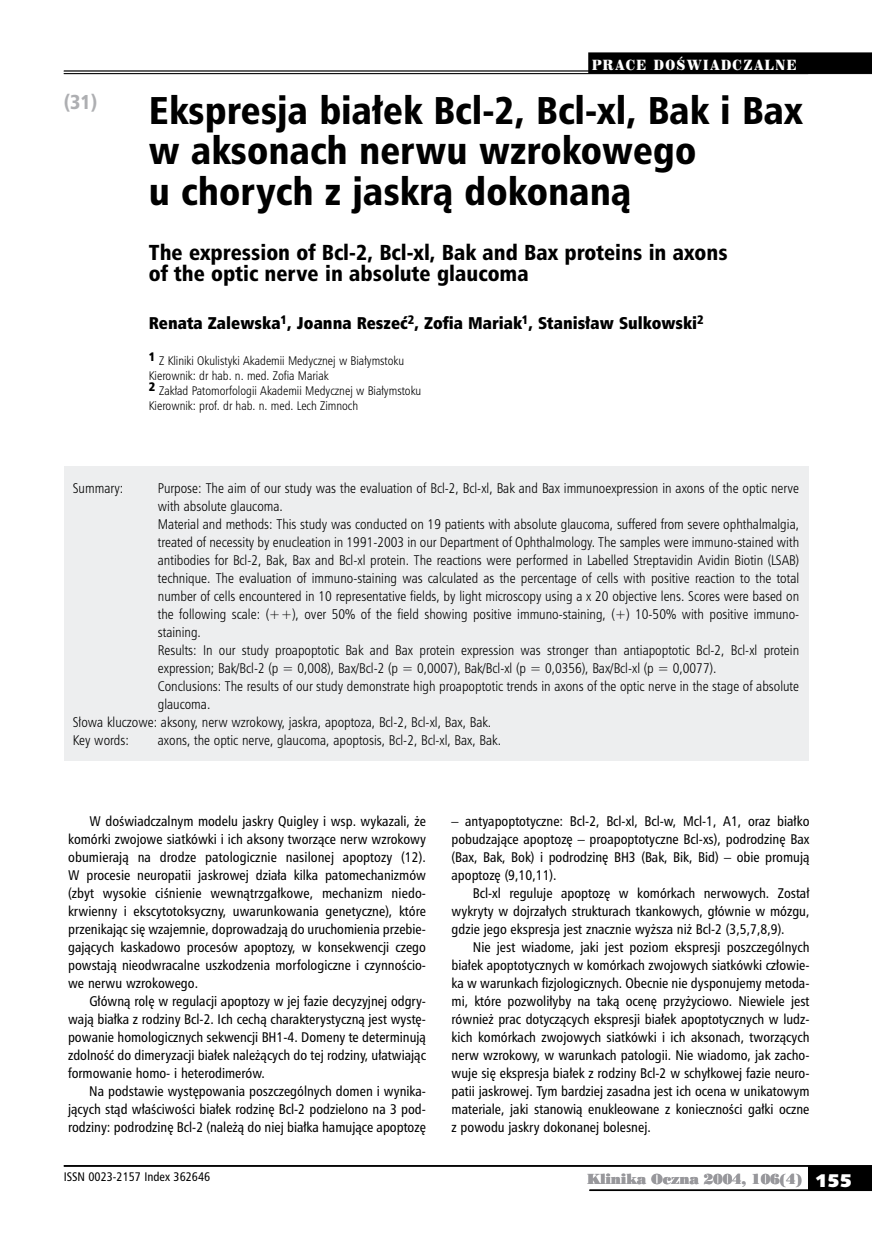
<style>
.page{position:relative;width:872px;height:1234px;background:#fff}
.page>*{position:absolute;margin:0;border:0;box-sizing:border-box;transform-origin:0 0}
.t1{font:37.5px/40.5px "Humnst 777 Blk Cn PL";color:#000}
.t2{font:21px/21px "Humnst 777 Blk Cn PL";color:#000}
.t3{font:19.5px "Humnst 777 Blk Cn PL";color:#aeafb2}
.t4{font:16.5px "Humnst 777 X Blk Cn PL";color:#000}
.t5{font:13.5px/18px "Humnst 777 Cn PL";color:#000;text-align:justify}
.t6{font:13.5px "Humnst 777 Lt Cn PL";color:#000}
.t7{font:13.5px "Poster Bodoni PL";letter-spacing:-.015em;color:#98989c}
.t8{font:13.5px "Century 725 Blk PL";letter-spacing:.13em;color:#fff;scale:.8 1}
.t9{font:12px/15px "Humnst 777 Lt Cn PL";color:#000}
.t10{font:12px "Humnst 777 Cn PL";color:#000}
.s1{font-family:"Humanst 531 U Blk PL";font-size:18px;color:#fff}
</style>
<div class="page">
<div style="left:808px;top:1165px;width:64px;height:25px;background:#000"></div>
<hr style="left:64px;top:1164px;width:808px;height:2px;background:#000">
<hr style="left:589px;top:1189px;width:283px;height:1px;background:#000">
<hr style="left:64px;top:71px;width:808px;height:1px;background:#000">
<hr style="left:64px;top:73px;width:808px;height:1px;background:#000">
<div style="left:64px;top:465px;width:744px;height:295px;background:#edeeef"></div>
<div style="left:588px;top:52px;width:284px;height:21px;background:#000"></div>
<h3 class="t3" style="left:64px;top:89px;width:35px">(31)</h3>
<p class="t8" style="left:592px;top:56px;width:257px">PRACE DOŚWIADCZALNE</p>
<h1 class="t1" style="left:149px;top:89px;width:655px">Eks-pre-sja bia-łek Bcl-2, Bcl-xl, Bak i Bax w ak-so-nach ner-wu wzro-ko-we-go<br>u cho-rych z ja-skrą do-ko-na-ną</h1>
<h2 class="t2" style="left:149px;top:241px;width:580px">The expression of Bcl-2, Bcl-xl, Bak and Bax proteins in axons of the optic nerve in absolute glaucoma</h2>
<p class="t4" style="left:149px;top:312px;width:556px">Re-na-ta Za-lew-ska<sup>1</sup>, Jo-an-na Re-szeć<sup>2</sup>, Zo-fia Ma-ria-k<sup>1</sup>, Sta-nisław Sul-kow-ski<sup>2</sup></p>
<p class="t9" style="left:149px;top:353px;width:274px"><sup>1</sup> Z Kliniki Okulistyki Akademii Medycznej w Białymstoku Kierownik: dr hab. n. med. Zofia Mariak<br><sup>2</sup> Zakład Patomorfologii Akademii Medycznej w Białymstoku Kierownik: prof. dr hab. n. med. Lech Zimnoch</p>
<p class="t6" style="left:73px;top:479px;width:52px">Summary:</p>
<p class="t6" style="left:158px;top:479px;width:643px">Purpose: The aim of our study was the evaluation of Bcl-2, Bcl-xl, Bak and Bax immunoexpression in axons of the optic nerve</p>
<p class="t6" style="left:158px;top:497px;width:126px">with absolute glaucoma.</p>
<p class="t6" style="left:158px;top:515px;width:642px">Material and methods: This study was conducted on 19 patients with absolute glaucoma, suffered from severe ophthalmalgia,</p>
<p class="t6" style="left:158px;top:533px;width:643px">treated of necessity by enucleation in 1991-2003 in our Department of Ophthalmology. The samples were immuno-stained with</p>
<p class="t6" style="left:158px;top:551px;width:643px">antibodies for Bcl-2, Bak, Bax and Bcl-xl protein. The reactions were performed in Labelled Streptavidin Avidin Biotin (LSAB)</p>
<p class="t6" style="left:158px;top:569px;width:643px">technique. The evaluation of immuno-staining was calculated as the percentage of cells with positive reaction to the total</p>
<p class="t6" style="left:158px;top:587px;width:643px">number of cells encountered in 10 representative fields, by light microscopy using a x 20 objective lens. Scores were based on</p>
<p class="t6" style="left:158px;top:605px;width:643px">the following scale: (++), over 50% of the field showing positive immuno-staining, (+) 10-50% with positive immuno-</p>
<p class="t6" style="left:158px;top:623px;width:45px">staining.</p>
<p class="t6" style="left:158px;top:641px;width:643px">Results: In our study proapoptotic Bak and Bax protein expression was stronger than antiapoptotic Bcl-2, Bcl-xl protein</p>
<p class="t6" style="left:158px;top:659px;width:560px">expression; Bak/Bcl-2 (p = 0,008), Bax/Bcl-2 (p = 0,0007), Bak/Bcl-xl (p = 0,0356), Bax/Bcl-xl (p = 0,0077).</p>
<p class="t6" style="left:158px;top:677px;width:642px">Conclusions: The results of our study demonstrate high proapoptotic trends in axons of the optic nerve in the stage of absolute</p>
<p class="t6" style="left:158px;top:695px;width:54px">glaucoma.</p>
<p class="t6" style="left:73px;top:713px;width:420px">Słowa kluczowe: aksony, nerw wzrokowy, jaskra, apoptoza, Bcl-2, Bcl-xl, Bax, Bak.</p>
<p class="t6" style="left:73px;top:731px;width:58px">Key words:</p>
<p class="t6" style="left:158px;top:731px;width:345px">axons, the optic nerve, glaucoma, apoptosis, Bcl-2, Bcl-xl, Bax, Bak.</p>
<p class="t5" style="left:68px;top:811px;width:359px;text-indent:21px">W doświadczalnym modelu jaskry Quigley i wsp. wykazali, że komórki zwojowe siatkówki i ich aksony tworzące nerw wzrokowy obumierają na drodze patologicznie nasilonej apoptozy (12).<br>W procesie neuropatii jaskrowej działa kilka patomechanizmów (zbyt wysokie ciśnienie wewnątrzgałkowe, mechanizm niedo&shy;krwienny i ekscytotoksyczny, uwarunkowania genetyczne), które przenikając się wzajemnie, doprowadzają do uruchomienia przebie&shy;gających kaskadowo procesów apoptozy, w konsekwencji czego powstają nieodwracalne uszkodzenia morfologiczne i czynnościo&shy;we nerwu wzrokowego.</p>
<p class="t5" style="left:68px;top:991px;width:359px;text-indent:21px">Główną rolę w regulacji apoptozy w jej fazie decyzyjnej odgry&shy;wają białka z rodziny Bcl-2. Ich cechą charakterystyczną jest wystę&shy;powanie homologicznych sekwencji BH1-4. Domeny te determinują zdolność do dimeryzacji białek należących do tej rodziny, ułatwiając formowanie homo- i heterodimerów.</p>
<p class="t5" style="left:68px;top:1081px;width:359px;text-indent:21px">Na podstawie występowania poszczególnych domen i wynika&shy;jących stąd właściwości białek rodzinę Bcl-2 podzielono na 3 pod&shy;rodziny: podrodzinę Bcl-2 (należą do niej białka hamujące apoptozę</p>
<p class="t10" style="left:64px;top:1168px;width:148px">ISSN 0023-2157 Index 362646</p>
<p class="t5" style="left:451px;top:811px;width:359px">– antyapoptotyczne: Bcl-2, Bcl-xl, Bcl-w, Mcl-1, A1, oraz białko pobudzające apoptozę – proapoptotyczne Bcl-xs), podrodzinę Bax (Bax, Bak, Bok) i podrodzinę BH3 (Bak, Bik, Bid) – obie promują apoptozę (9,10,11).</p>
<p class="t5" style="left:451px;top:883px;width:359px;text-indent:21px">Bcl-xl reguluje apoptozę w komórkach nerwowych. Został wykryty w dojrzałych strukturach tkankowych, głównie w mózgu, gdzie jego ekspresja jest znacznie wyższa niż Bcl-2 (3,5,7,8,9).</p>
<p class="t5" style="left:451px;top:937px;width:359px;text-indent:21px">Nie jest wiadome, jaki jest poziom ekspresji poszczególnych białek apoptotycznych w komórkach zwojowych siatkówki człowie&shy;ka w warunkach fizjologicznych. Obecnie nie dysponujemy metoda&shy;mi, które pozwoliłyby na taką ocenę przyżyciowo. Niewiele jest również prac dotyczących ekspresji białek apoptotycznych w ludz&shy;kich komórkach zwojowych siatkówki i ich aksonach, tworzących nerw wzrokowy, w warunkach patologii. Nie wiadomo, jak zacho&shy;wuje się ekspresja białek z rodziny Bcl-2 w schyłkowej fazie neuro&shy;patii jaskrowej. Tym bardziej zasadna jest ich ocena w unikatowym materiale, jaki stanowią enukleowane z konieczności gałki oczne z powodu jaskry dokonanej bolesnej.</p>
<p class="t7" style="left:587px;top:1169px;width:267px">Klinika Oczna 2004, 106(4) <span class="s1">155</span></p>
</div>
